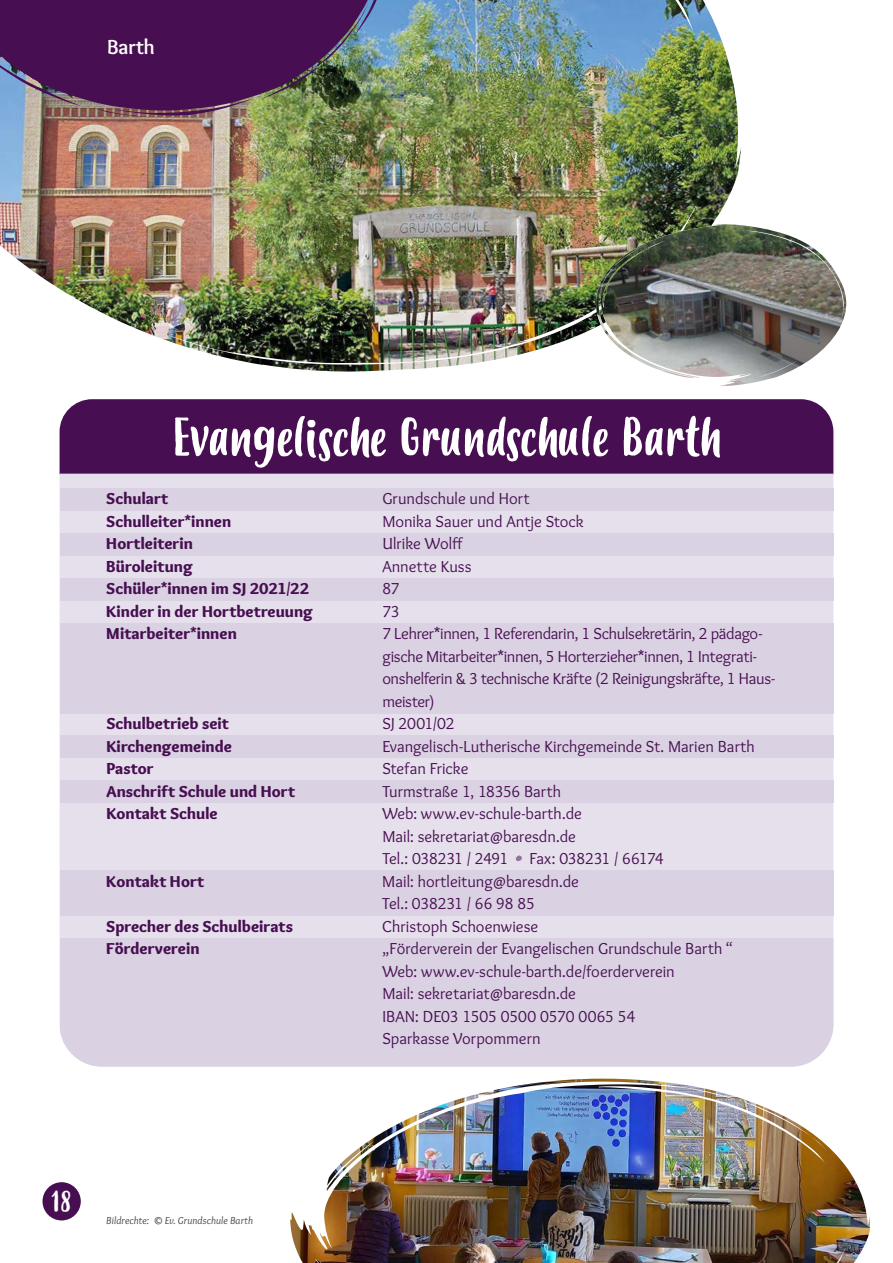
<style>
.page{position:relative;width:893px;height:1263px;background:#fff}
.page>*{position:absolute;margin:0;border:0;box-sizing:border-box;transform-origin:0 0}
.t1{font:52.5px "Budidaya";color:#fff}
.t2{font:28.5px "Budidaya";color:#fff}
.t3{font:700 21px "Overlock";color:#fff}
.t4{font:16.5px/22.5px "Overlock";letter-spacing:-.005em;color:#470f51}
.t5{font:900 16.5px "Overlock";letter-spacing:.005em;color:#470f51}
.t6{font:italic 10.5px "Overlock";letter-spacing:.01em;color:#4a4a49}
</style>
<div class="page">
<div style="left:43px;top:1182px;width:38px;height:38px;background:#470f51;border-radius:50%"></div>
<img style="left:0;top:0;width:741px;height:372px">
<img style="left:0;top:0;width:389px;height:117px">
<img style="left:720px;top:226px;width:127px;height:160px">
<img style="left:596px;top:224px;width:155px;height:155px">
<div style="left:60px;top:399px;width:773px;height:75px;background:#470f51"></div>
<div style="left:60px;top:474px;width:773px;height:464px;background:#e6e0ec"></div>
<div style="left:60px;top:938px;width:773px;height:129px;background:#dad2e2"></div>
<div style="left:60px;top:871px;width:773px;height:45px;background:#dad2e2"></div>
<div style="left:60px;top:488px;width:773px;height:23px;background:#dad2e2"></div>
<div style="left:60px;top:623px;width:773px;height:90px;background:#dad2e2"></div>
<div style="left:60px;top:578px;width:773px;height:23px;background:#dad2e2"></div>
<div style="left:60px;top:736px;width:773px;height:22px;background:#dad2e2"></div>
<div style="left:60px;top:533px;width:773px;height:23px;background:#dad2e2"></div>
<div style="left:60px;top:781px;width:773px;height:22px;background:#dad2e2"></div>
<svg style="left:516px;top:855px;width:6px;height:6px"></svg>
<img style="left:290px;top:1078px;width:580px;height:185px">
<img style="left:299px;top:1080px;width:438px;height:170px">
<p class="t3" style="left:107px;top:35px;width:50px">Barth</p>
<h1 class="t1" style="left:172px;top:408px;width:550px">Evangelische Grundschule Barth</h1>
<p class="t5" style="left:106px;top:488px;width:64px">Schulart</p>
<p class="t4" style="left:382px;top:487px;width:149px">Grundschule und Hort</p>
<p class="t5" style="left:106px;top:511px;width:126px">Schulleiter*innen</p>
<p class="t4" style="left:382px;top:510px;width:203px">Monika Sauer und Antje Stock</p>
<p class="t5" style="left:106px;top:533px;width:88px">Hortleiterin</p>
<p class="t4" style="left:382px;top:532px;width:82px">Ulrike Wolff</p>
<p class="t5" style="left:106px;top:556px;width:88px">Büroleitung</p>
<p class="t4" style="left:382px;top:555px;width:91px">Annette Kuss</p>
<p class="t5" style="left:106px;top:578px;width:204px">Schüler*innen im SJ 2021/22</p>
<p class="t4" style="left:382px;top:577px;width:19px">87</p>
<p class="t5" style="left:106px;top:601px;width:208px">Kinder in der Hortbetreuung</p>
<p class="t4" style="left:382px;top:600px;width:19px">73</p>
<p class="t5" style="left:106px;top:623px;width:132px">Mitarbeiter*innen</p>
<p class="t4" style="left:382px;top:622px;width:394px">7 Lehrer*innen, 1 Referendarin, 1 Schulsekretärin, 2 pädago&shy;gische Mitarbeiter*innen, 5 Horterzieher*innen, 1 Integrati&shy;onshelferin &amp; 3 technische Kräfte (2 Reinigungskräfte, 1 Haus&shy;meister)</p>
<p class="t5" style="left:106px;top:713px;width:124px">Schulbetrieb seit</p>
<p class="t4" style="left:382px;top:712px;width:74px">SJ 2001/02</p>
<p class="t5" style="left:106px;top:736px;width:127px">Kirchengemeinde</p>
<p class="t4" style="left:382px;top:735px;width:374px">Evangelisch-Lutherische Kirchgemeinde St. Marien Barth</p>
<p class="t5" style="left:106px;top:758px;width:49px">Pastor</p>
<p class="t4" style="left:382px;top:757px;width:88px">Stefan Fricke</p>
<p class="t5" style="left:106px;top:781px;width:190px">Anschrift Schule und Hort</p>
<p class="t4" style="left:382px;top:780px;width:180px">Turmstraße 1, 18356 Barth</p>
<p class="t5" style="left:106px;top:803px;width:113px">Kontakt Schule</p>
<p class="t4" style="left:382px;top:803px;width:201px">Web: www.ev-schule-barth.de<br>Mail: sekretariat@baresdn.de<br>Tel.: 038231 / 2491</p>
<p class="t4" style="left:529px;top:847px;width:136px">Fax: 038231 / 66174</p>
<p class="t5" style="left:106px;top:871px;width:100px">Kontakt Hort</p>
<p class="t4" style="left:382px;top:870px;width:198px">Mail: hortleitung@baresdn.de<br>Tel.: 038231 / 66 98 85</p>
<p class="t5" style="left:106px;top:916px;width:188px">Sprecher des Schulbeirats</p>
<p class="t4" style="left:382px;top:915px;width:157px">Christoph Schoenwiese</p>
<p class="t5" style="left:106px;top:938px;width:95px">Förderverein</p>
<p class="t4" style="left:382px;top:937px;width:352px">„Förderverein der Evangelischen Grundschule Barth “ Web: www.ev-schule-barth.de/foerderverein<br>Mail: sekretariat@baresdn.de<br>IBAN: DE03 1505 0500 0570 0065 54<br>Sparkasse Vorpommern</p>
<h2 class="t2" style="left:51px;top:1186px;width:22px">18</h2>
<p class="t6" style="left:106px;top:1215px;width:148px">Bildrechte: © Ev. Grundschule Barth</p>
</div>
